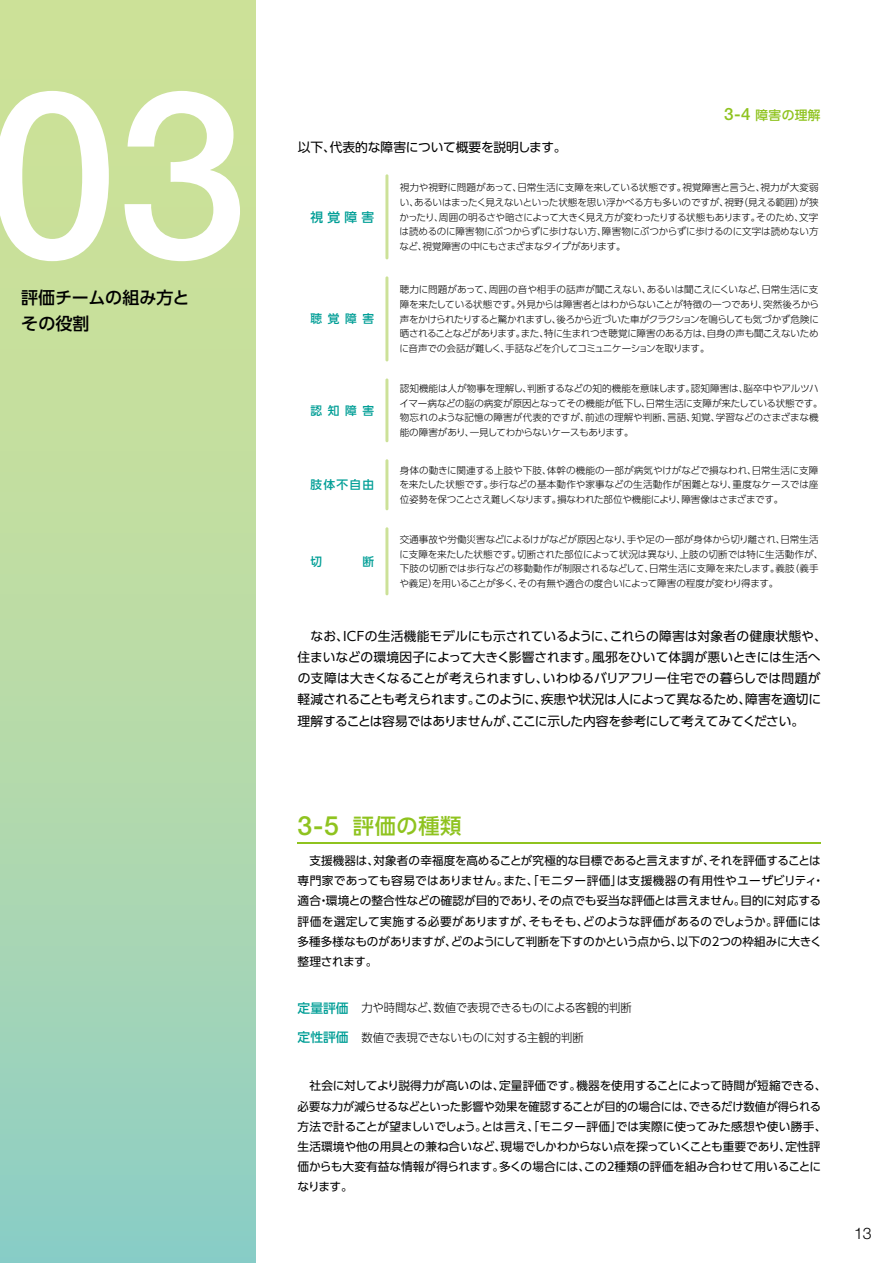
<style>
.page{position:relative;width:893px;height:1263px;background:#fff}
.page>*{position:absolute;margin:0;border:0;box-sizing:border-box;transform-origin:0 0}
.t1{font:500 233.85px "Helvetica Neue LT Std";color:#fff}
.t2{font:500 21.3px "UD Shin Go Pro";letter-spacing:.025em;color:#8fc31f}
.t3{font:500 16.95px/25.5px "UD Shin Go Pro";color:#000}
.t4{font:300 15.9px "Helvetica Neue LT Std";color:#000}
.t5{font:12.75px/21.3px "UD Shin Go Pro";letter-spacing:-.015em;color:#000}
.t6{font:500 12.75px "UD Shin Go Pro";letter-spacing:.025em;color:#8fc31f}
.t7{font:500 12.75px "UD Shin Go Pro";color:#009e96}
.t8{font:11.7px/20.2px "UD Shin Go Pro";letter-spacing:-.005em;color:#000}
.t9{font:300 11.7px "UD Shin Go Pro";letter-spacing:-.02em;color:#000}
.t10{font:500 11.7px "UD Shin Go Pro";letter-spacing:.485em;color:#009e96}
.t11{font:300 9.6px/14.9px "UD Shin Go Pro";letter-spacing:-.02em;color:#000;text-align:justify}
.s1{font-family:"Helvetica Neue LT Std";font-size:16.95px}
.s2{font-family:"Helvetica Neue LT Std";font-size:26.55px}
.s3{font-weight:500;font-size:12.75px;color:#009e96}
</style>
<div class="page">
<div style="left:0;top:0;width:255px;height:1263px;background:linear-gradient(to bottom,#d7e590,#94d0c1)"></div>
<hr style="left:385px;top:174px;width:3px;height:85px;background:#cce198">
<hr style="left:385px;top:276px;width:3px;height:85px;background:#cce198">
<hr style="left:385px;top:527px;width:3px;height:68px;background:#cce198">
<hr style="left:385px;top:378px;width:3px;height:64px;background:#cce198">
<hr style="left:385px;top:459px;width:3px;height:51px;background:#cce198">
<hr style="left:298px;top:842px;width:523px;height:1px;background:#8fc31f">
<h1 class="t1" style="left:-13px;top:35px;width:262px">03</h1>
<h3 class="t3" style="left:21px;top:284px;width:170px">評価チームの組み方とその役割</h3>
<h3 class="t5" style="left:298px;top:136px;width:270px">以下、代表的な障害について概要を説明します。</h3>
<h3 class="t6" style="left:724px;top:104px;width:98px"><span class="s1">3-4</span> 障害の理解</h3>
<h3 class="t7" style="left:310px;top:207px;width:65px">視覚障害</h3>
<p class="t10" style="left:310px;top:309px;width:65px">聴覚障害</p>
<p class="t10" style="left:310px;top:401px;width:65px">認知障害</p>
<p class="t10" style="left:310px;top:475px;width:65px">肢体不自由</p>
<p class="t10" style="left:310px;top:552px;width:13px">切</p>
<p class="t10" style="left:362px;top:552px;width:13px">断</p>
<p class="t11" style="left:400px;top:179px;width:421px">視力や視野に問題があって、日常生活に支障を来している状態です。視覚障害と言うと、視力が大変弱い、あるいはまったく見えないといった状態を思い浮かべる方も多いのですが、視野（見える範囲）が狭かったり、周囲の明るさや暗さによって大きく見え方が変わったりする状態もあります。そのため、文字は読めるのに障害物にぶつからずに歩けない方、障害物にぶつからずに歩けるのに文字は読めない方など、視覚障害の中にもさまざまなタイプがあります。</p>
<p class="t11" style="left:399px;top:281px;width:421px">聴力に問題があって、周囲の音や相手の話声が聞こえない、あるいは聞こえにくいなど、日常生活に支障を来たしている状態です。外見からは障害者とはわからないことが特徴の一つであり、突然後ろから声をかけられたりすると驚かれますし、後ろから近づいた車がクラクションを鳴らしても気づかず危険に晒されることなどがあります。また、特に生まれつき聴覚に障害のある方は、自身の声も聞こえないために音声での会話が難しく、手話などを介してコミュニケーションを取ります。</p>
<p class="t11" style="left:399px;top:380px;width:425px;text-align:left">認知機能は人が物事を理解し、判断するなどの知的機能を意味します。認知障害は、脳卒中やアルツハイマー病などの脳の病変が原因となってその機能が低下し、日常生活に支障が来たしている状態です。物忘れのような記憶の障害が代表的ですが、前述の理解や判断、言語、知覚、学習などのさまざまな機能の障害があり、一見してわからないケースもあります。</p>
<p class="t11" style="left:399px;top:462px;width:421px">身体の動きに関連する上肢や下肢、体幹の機能の一部が病気やけがなどで損なわれ、日常生活に支障を来たした状態です。歩行などの基本動作や家事などの生活動作が困難となり、重度なケースでは座位姿勢を保つことさえ難しくなります。損なわれた部位や機能により、障害像はさまざまです。</p>
<p class="t11" style="left:399px;top:531px;width:425px;text-align:left">交通事故や労働災害などによるけがなどが原因となり、手や足の一部が身体から切り離され、日常生活に支障を来たした状態です。切断された部位によって状況は異なり、上肢の切断では特に生活動作が、下肢の切断では歩行などの移動動作が制限されるなどして、日常生活に支障を来たします。義肢（義手や義足）を用いることが多く、その有無や適合の度合いによって障害の程度が変わり得ます。</p>
<p class="t5" style="left:298px;top:625px;width:531px">　なお、ICFの生活機能モデルにも示されているように、これらの障害は対象者の健康状態や、住まいなどの環境因子によって大きく影響されます。風邪をひいて体調が悪いときには生活への支障は大きくなることが考えられますし、いわゆるバリアフリー住宅での暮らしでは問題が軽減されることも考えられます。このように、疾患や状況は人によって異なるため、障害を適切に理解することは容易ではありませんが、ここに示した内容を参考にして考えてみてください。</p>
<h2 class="t2" style="left:298px;top:808px;width:165px"><span class="s2">3-5</span> 評価の種類</h2>
<p class="t8" style="left:298px;top:850px;width:528px;text-indent:12px">支援機器は、対象者の幸福度を高めることが究極的な目標であると言えますが、それを評価することは専門家であっても容易ではありません。また、「モニター評価」は支援機器の有用性やユーザビリティ・適合・環境との整合性などの確認が目的であり、その点でも妥当な評価とは言えません。目的に対応する評価を選定して実施する必要がありますが、そもそも、どのような評価があるのでしょうか。評価には多種多様なものがありますが、どのようにして判断を下すのかという点から、以下の2つの枠組みに大きく整理されます。</p>
<p class="t9" style="left:298px;top:998px;width:336px"><span class="s3">定量評価　</span>力や時間など、数値で表現できるものによる客観的判断</p>
<p class="t9" style="left:298px;top:1028px;width:288px"><span class="s3">定性評価　</span>数値で表現できないものに対する主観的判断</p>
<p class="t8" style="left:298px;top:1075px;width:530px">　社会に対してより説得力が高いのは、定量評価です。機器を使用することによって時間が短縮できる、必要な力が減らせるなどといった影響や効果を確認することが目的の場合には、できるだけ数値が得られる方法で計ることが望ましいでしょう。とは言え、「モニター評価」では実際に使ってみた感想や使い勝手、生活環境や他の用具との兼ね合いなど、現場でしかわからない点を探っていくことも重要であり、定性評価からも大変有益な情報が得られます。多くの場合には、この2種類の評価を組み合わせて用いることになります。</p>
<h3 class="t4" style="left:854px;top:1223px;width:19px">13</h3>
</div>
